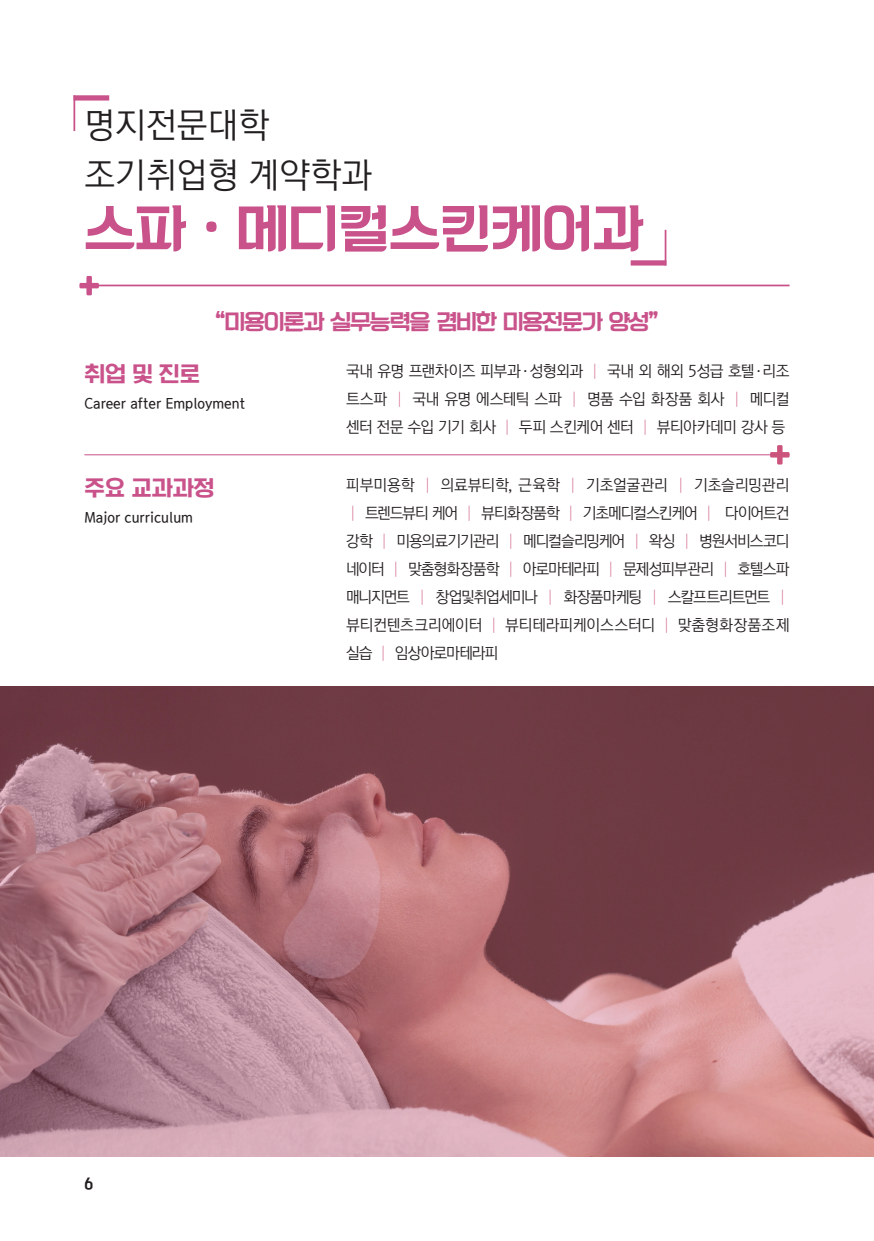
<style>
.page{position:relative;width:874px;height:1241px;background:#fff}
.page>*{position:absolute;margin:0;border:0;box-sizing:border-box;transform-origin:0 0}
.t1{font:50.75px "Korean BLACK M";color:#c9528b}
.t2{font:35px/50.4px "Korean GD12 R";color:#231f20}
.t3{font:21px "Korean BLACK M";letter-spacing:-.06em;color:#c9528b}
.t4{font:21px "Korean SWGI3 R";color:#c9528b}
.t5{font:15.75px/28px "Korean GD12 R";letter-spacing:-.03em;color:#231f20;text-align:justify}
.t6{font:14px "Korean GD14 R";color:#231f20}
.t7{font:14px "Korean BLACK M";color:#231f20}
.s1{font-family:"Korean TITGD2 R";color:#cc547c}
</style>
<div class="page">
<hr style="left:87px;top:284px;width:702px;height:2px;background:#c9528b">
<div style="left:73px;top:95px;width:36px;height:5px;background:#c9528b"></div>
<hr style="left:73px;top:95px;width:2px;height:36px;background:#c9528b">
<div style="left:630px;top:260px;width:36px;height:5px;background:#c9528b"></div>
<hr style="left:664px;top:230px;width:2px;height:35px;background:#c9528b">
<svg style="left:79px;top:276px;width:20px;height:19px"></svg>
<hr style="left:84px;top:454px;width:705px;height:1px;background:#c9528b">
<svg style="left:0;top:686px;width:873px;height:470px"></svg>
<svg style="left:769px;top:445px;width:20px;height:19px"></svg>
<h2 class="t2" style="left:84px;top:100px;width:289px">명지전문대학 조기취업형 계약학과</h2>
<h1 class="t1" style="left:84px;top:201px;width:560px">스파·메디컬스킨케어과</h1>
<h3 class="t3" style="left:215px;top:311px;width:445px">“미용이론과 실무능력을 겸비한 미용전문가 양성”</h3>
<h3 class="t4" style="left:84px;top:362px;width:117px">취업 및 진로</h3>
<p class="t6" style="left:84px;top:396px;width:162px">Career after Employment</p>
<h3 class="t4" style="left:84px;top:476px;width:131px">주요 교과과정</h3>
<p class="t6" style="left:84px;top:510px;width:110px">Major curriculum</p>
<p class="t5" style="left:346px;top:357px;width:445px">국내 유명 프랜차이즈 피부과·성형외과 <span class="s1">│</span> 국내 외 해외 5성급 호텔·리조 트스파 <span class="s1">│</span> 국내 유명 에스테틱 스파 <span class="s1">│</span> 명품 수입 화장품 회사 <span class="s1">│</span> 메디컬 센터 전문 수입 기기 회사 <span class="s1">│</span> 두피 스킨케어 센터 <span class="s1">│</span> 뷰티아카데미 강사 등</p>
<p class="t5" style="left:346px;top:471px;width:445px">피부미용학 <span class="s1">│</span> 의료뷰티학, 근육학 <span class="s1">│</span> 기초얼굴관리 <span class="s1">│</span> 기초슬리밍관리 <span class="s1">│</span> 트렌드뷰티 케어 <span class="s1">│</span> 뷰티화장품학 <span class="s1">│</span> 기초메디컬스킨케어 <span class="s1">│</span> 다이어트건 강학 <span class="s1">│</span> 미용의료기기관리 <span class="s1">│</span> 메디컬슬리밍케어 <span class="s1">│</span> 왁싱 <span class="s1">│</span> 병원서비스코디 네이터 <span class="s1">│</span> 맞춤형화장품학 <span class="s1">│</span> 아로마테라피 <span class="s1">│</span> 문제성피부관리 <span class="s1">│</span> 호텔스파 매니지먼트 <span class="s1">│</span> 창업및취업세미나 <span class="s1">│</span> 화장품마케팅 <span class="s1">│</span> 스칼프트리트먼트 <span class="s1">│ </span>뷰티컨텐츠크리에이터 <span class="s1">│</span> 뷰티테라피케이스스터디 <span class="s1">│</span> 맞춤형화장품조제 실습 <span class="s1">│</span> 임상아로마테라피</p>
<p class="t7" style="left:84px;top:1176px;width:10px">6</p>
</div>
